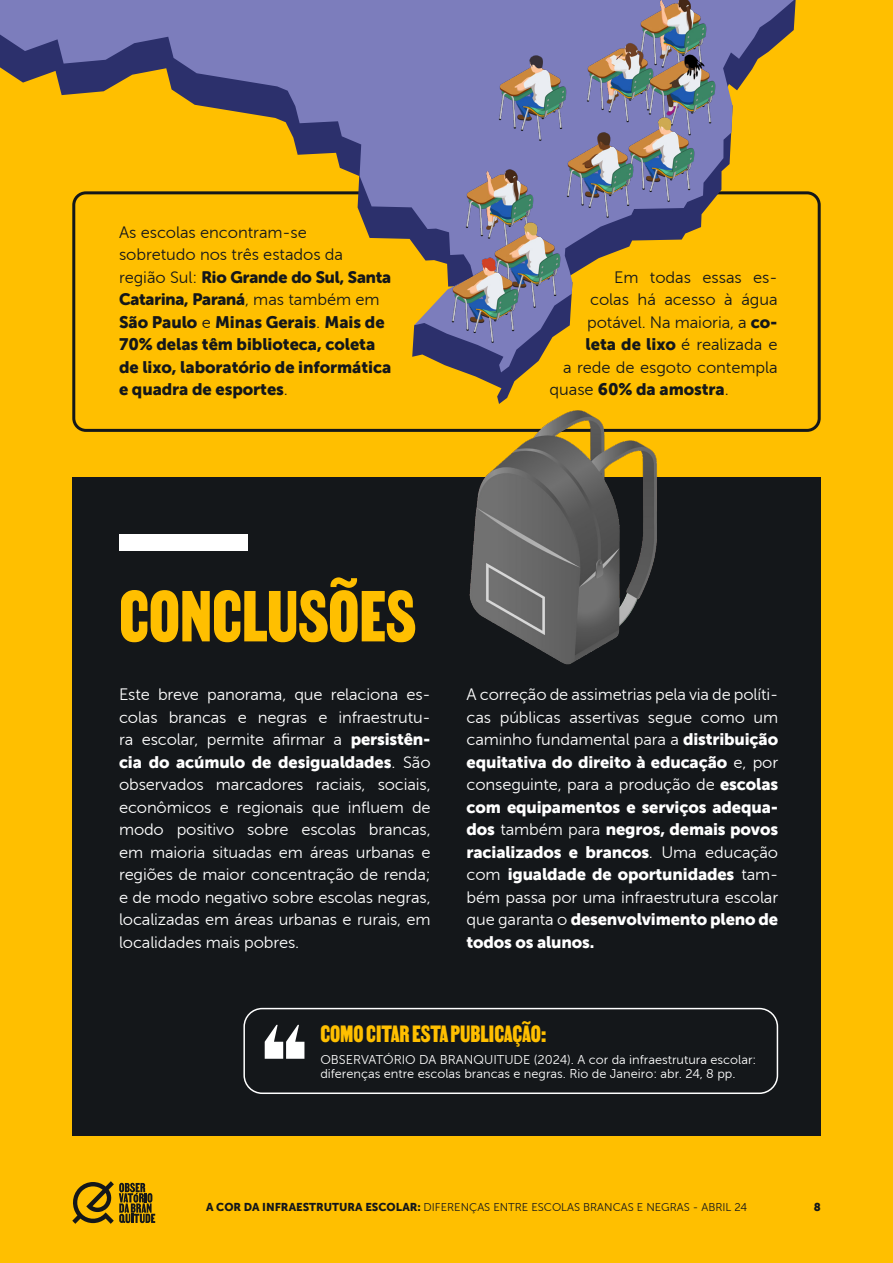
<style>
.page{position:relative;width:893px;height:1263px;background:#ffbf00}
.page>*{position:absolute;margin:0;border:0;box-sizing:border-box;transform-origin:0 0}
.t1{font:87px "MARTIN";color:#ffbf00}
.t2{font:28.5px "MARTIN";color:#ffbf00}
.TEXTO_CORRIDO{font:16.5px/22.5px "Museo Sans 300";letter-spacing:-.01em;color:#fff;text-align:justify}
.TEXTO_CORRIDO-2{font:16.5px/22.5px "Museo Sans 900";letter-spacing:-.005em;color:#14171a}
.t3{font:16.5px/22.5px "Museo Sans 900";letter-spacing:-.01em;color:#fff;text-align:justify}
.TEXTO_CORRIDO-3{font:16.5px "Museo Sans 300";letter-spacing:-.005em;color:#14171a}
.TEXTO_CORRIDO-4{font:12.75px/14.4px "Museo Sans 300";color:#fff}
.t4{font:11.25px "Museo Sans 300";color:#14171a}
.t5{font:11.25px "Museo Sans 900";color:#14171a}
.s1{font-family:"Museo Sans 300"}
.s2{font-family:"Museo Sans Rounded 900"}
.s3{font-family:"Museo Sans 900"}
</style>
<div class="page">
<svg style="left:72px;top:1181px;width:83px;height:43px"></svg>
<div style="left:72px;top:477px;width:749px;height:658px;background:#14171a"></div>
<div style="left:119px;top:534px;width:129px;height:17px;background:#fff"></div>
<div style="left:243px;top:1008px;width:535px;height:86px;border:2px solid #fff;border-radius:18px"></div>
<svg style="left:0;top:0;width:794px;height:372px"></svg>
<img style="left:635px;top:0;width:76px;height:49px">
<img style="left:583px;top:37px;width:75px;height:91px">
<img style="left:462px;top:162px;width:75px;height:91px">
<img style="left:489px;top:220px;width:75px;height:90px">
<img style="left:448px;top:255px;width:75px;height:91px">
<img style="left:495px;top:53px;width:75px;height:90px">
<img style="left:644px;top:49px;width:75px;height:90px">
<img style="left:623px;top:114px;width:75px;height:91px">
<img style="left:563px;top:130px;width:75px;height:90px">
<img style="left:458px;top:410px;width:208px;height:255px">
<svg style="left:265px;top:1025px;width:39px;height:34px"></svg>
<p class="TEXTO_CORRIDO-2" style="left:119px;top:221px;width:274px"><span class="s1">As escolas encontram-se<br>sobretudo nos três estados da região Sul:</span> <span class="s2">Rio Grande do Sul, Santa<br>Catarina, Paraná</span><span class="s1">, mas também em<br></span>São Paulo <span class="s1">e</span> Minas Gerais<span class="s1">.</span> Mais de<br>70% delas têm biblioteca, coleta de lixo, laboratório de informática e quadra de esportes<span class="s1">.</span></p>
<p class="t1" style="left:119px;top:565px;width:298px">CONCLUSÕES</p>
<p class="TEXTO_CORRIDO-3" style="left:614px;top:268px;width:165px">Em todas essas es-</p>
<p class="TEXTO_CORRIDO-3" style="left:590px;top:291px;width:189px">colas há acesso à água</p>
<p class="TEXTO_CORRIDO-3" style="left:587px;top:313px;width:192px">potável. Na maioria, a <span class="s3">co-</span></p>
<p class="TEXTO_CORRIDO-3" style="left:586px;top:336px;width:194px"><span class="s3">leta de lixo</span> é realizada e</p>
<p class="TEXTO_CORRIDO-3" style="left:563px;top:358px;width:216px">a rede de esgoto contempla</p>
<p class="TEXTO_CORRIDO-2" style="left:550px;top:378px;width:181px"><span class="s1">quase</span> 60% da amostra<span class="s1">.</span></p>
<p class="TEXTO_CORRIDO" style="left:119px;top:683px;width:313px">Este breve panorama, que relaciona es&shy;colas brancas e negras e infraestrutu&shy;ra escolar, permite afirmar a <span class="s3">persistên&shy;cia do acúmulo de desigualdades</span>. São observados marcadores raciais, sociais, econômicos e regionais que influem de modo positivo sobre escolas brancas, em maioria situadas em áreas urbanas e regiões de maior concentração de renda; e de modo negativo sobre escolas negras, localizadas em áreas urbanas e rurais, em localidades mais pobres.</p>
<p class="TEXTO_CORRIDO" style="left:467px;top:683px;width:313px">A correção de assimetrias pela via de políti&shy;cas públicas assertivas segue como um caminho fundamental para a <span class="s3">distribuição</span></p>
<p class="t3" style="left:467px;top:751px;width:313px">equitativa do direito à educação <span class="s1">e, por</span></p>
<p class="TEXTO_CORRIDO" style="left:467px;top:773px;width:313px">conseguinte, para a produção de <span class="s3">escolas</span></p>
<p class="t3" style="left:467px;top:796px;width:313px">com equipamentos e serviços adequa&shy;dos <span class="s1">também para</span> negros, demais povos racializados e brancos<span class="s1">. Uma educação com</span> igualdade de oportunidades <span class="s1">tam-</span></p>
<p class="TEXTO_CORRIDO" style="left:467px;top:886px;width:313px">bém passa por uma infraestrutura escolar</p>
<p class="t3" style="left:467px;top:908px;width:313px"><span class="s1">que garanta o</span> desenvolvimento pleno de todos os alunos.</p>
<p class="t2" style="left:320px;top:1017px;width:227px">COMO CITAR ESTA PUBLICAÇÃO:</p>
<p class="TEXTO_CORRIDO-4" style="left:320px;top:1052px;width:437px">OBSERVATÓRIO DA BRANQUITUDE (2024). A cor da infraestrutura escolar: diferenças entre escolas brancas e negras. Rio de Janeiro: abr. 24, 8 pp.</p>
<p class="t4" style="left:206px;top:1201px;width:542px"><span class="s3">A COR DA INFRAESTRUTURA ESCOLAR:</span> DIFERENÇAS ENTRE ESCOLAS BRANCAS E NEGRAS - ABRIL 24</p>
<p class="t5" style="left:814px;top:1200px;width:9px">8</p>
</div>
